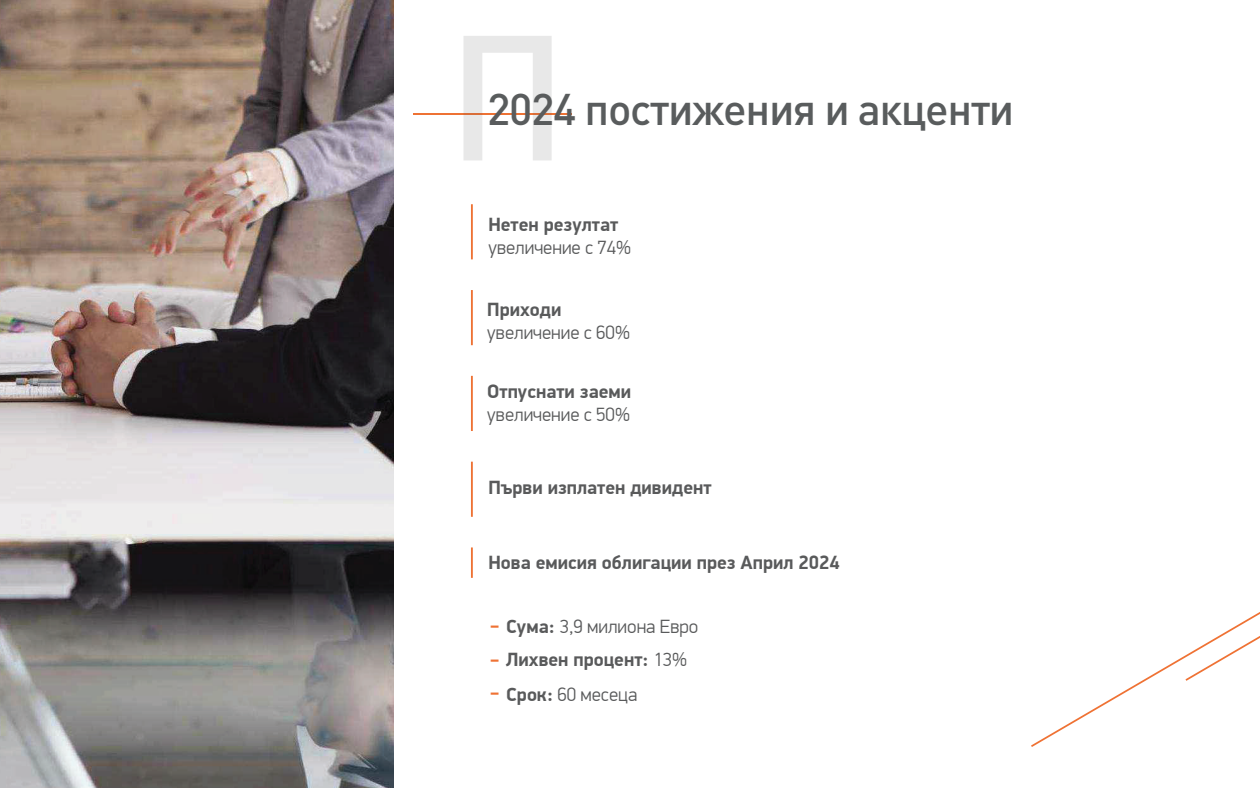
<style>
.page{position:relative;width:1260px;height:788px;background:#fff}
.page>*{position:absolute;margin:0;border:0;box-sizing:border-box;transform-origin:0 0}
.t1{font:500 175px "DIN Pro";color:#595a5b}
.t2{font:500 43.75px "DIN Pro";letter-spacing:-.03em;color:#595c5d}
.t3{font:700 19.25px "PF Din Display Pro";color:#595a5b}
.t4{font:300 19.25px "PF Din Display Pro";color:#595a5b}
.s1{font-weight:400;font-size:26.95px;color:#ef7234}
.s2{font-weight:700}
.s3{font-weight:300}
</style>
<div class="page">
<img style="left:0;top:0;width:394px;height:788px">
<hr style="left:413px;top:113px;width:159px;height:1px;background:#ee7234">
<svg style="left:1031px;top:612px;width:229px;height:135px"></svg>
<hr style="left:471px;top:204px;width:2px;height:55px;background:#ee7234">
<hr style="left:471px;top:290px;width:2px;height:55px;background:#ee7234">
<hr style="left:471px;top:376px;width:2px;height:55px;background:#ee7234">
<hr style="left:471px;top:547px;width:2px;height:31px;background:#ee7234">
<hr style="left:471px;top:461px;width:2px;height:55px;background:#ee7234">
<h1 class="t1" style="left:447px;top:-22px;width:122px">П</h1>
<h2 class="t2" style="left:487px;top:79px;width:529px">2024 постижения и акценти</h2>
<p class="t3" style="left:488px;top:213px;width:131px">Нетен резултат</p>
<p class="t4" style="left:488px;top:237px;width:144px">увеличение с 74%</p>
<p class="t3" style="left:487px;top:298px;width:76px">Приходи</p>
<p class="t4" style="left:487px;top:321px;width:144px">увеличение с 60%</p>
<p class="t3" style="left:487px;top:380px;width:145px">Отпуснати заеми</p>
<p class="t4" style="left:487px;top:404px;width:144px">увеличение с 50%</p>
<p class="t3" style="left:488px;top:476px;width:225px">Първи изплатен дивидент</p>
<p class="t3" style="left:488px;top:551px;width:353px">Нова емисия облигации през Април 2024</p>
<p class="t4" style="left:490px;top:615px;width:210px"><span class="s1">-</span> <span class="s2">Сума:</span> 3,9 милиона Евро</p>
<p class="t3" style="left:490px;top:647px;width:199px"><span class="s1">-</span> Лихвен процент: <span class="s3">13%</span></p>
<p class="t4" style="left:490px;top:683px;width:149px"><span class="s1">-</span> <span class="s2">Срок:</span> 60 месеца</p>
</div>
